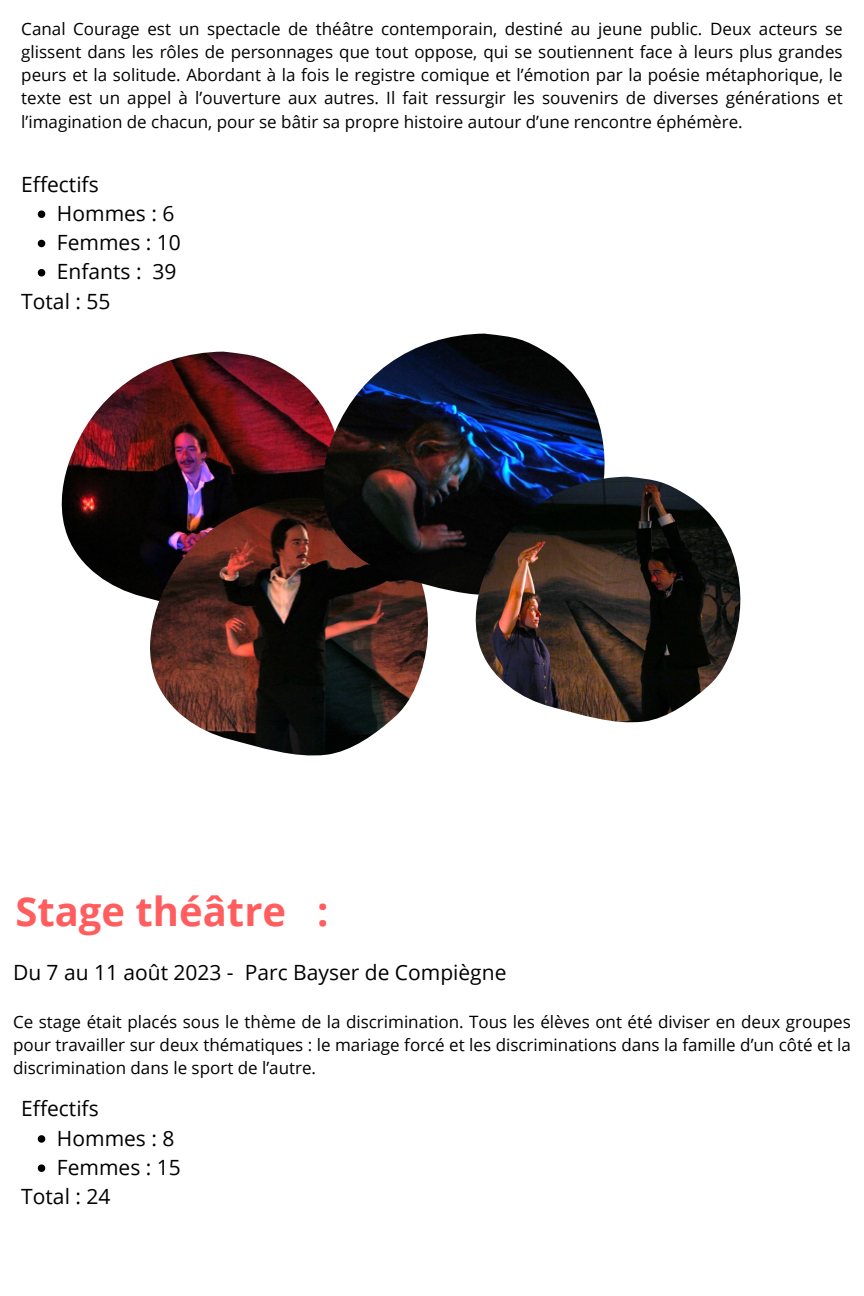
<style>
.page{position:relative;width:864px;height:1296px;background:#fff}
.page>*{position:absolute;margin:0;border:0;box-sizing:border-box;transform-origin:0 0}
.t1{font:700 40px "Open Sans";color:#ff5d5e}
.t2{font:21px "Open Sans";color:#000}
.t3{font:17px/23.2px "Open Sans";color:#000;text-align:justify}
</style>
<div class="page">
<img style="left:62px;top:352px;width:261px;height:246px">
<img style="left:147px;top:497px;width:281px;height:259px">
<img style="left:323px;top:334px;width:282px;height:261px">
<img style="left:473px;top:477px;width:268px;height:245px">
<svg style="left:38px;top:210px;width:7px;height:8px"></svg>
<svg style="left:38px;top:240px;width:7px;height:7px"></svg>
<svg style="left:38px;top:269px;width:7px;height:7px"></svg>
<svg style="left:38px;top:1135px;width:7px;height:8px"></svg>
<svg style="left:38px;top:1164px;width:7px;height:8px"></svg>
<p class="t3" style="left:21px;top:16px;width:823px">Canal Courage est un spectacle de théâtre contemporain, destiné au jeune public. Deux acteurs se glissent dans les rôles de personnages que tout oppose, qui se soutiennent face à leurs plus grandes peurs et la solitude. Abordant à la fois le registre comique et l’émotion par la poésie métaphorique, le texte est un appel à l’ouverture aux autres. Il fait ressurgir les souvenirs de diverses générations et l’imagination de chacun, pour se bâtir sa propre histoire autour d’une rencontre éphémère.</p>
<p class="t2" style="left:21px;top:169px;width:79px">Effectifs</p>
<p class="t2" style="left:57px;top:199px;width:119px">Hommes : 6</p>
<p class="t2" style="left:57px;top:228px;width:125px">Femmes : 10</p>
<p class="t2" style="left:57px;top:257px;width:121px">Enfants : 39</p>
<p class="t2" style="left:21px;top:286px;width:91px">Total : 55</p>
<p class="t1" style="left:15px;top:884px;width:315px">Stage théâtre :</p>
<p class="t2" style="left:13px;top:958px;width:495px">Du 7 au 11 août 2023 - Parc Bayser de Compiègne</p>
<p class="t3" style="left:13px;top:1010px;width:839px">Ce stage était placés sous le thème de la discrimination. Tous les élèves ont été diviser en deux groupes pour travailler sur deux thématiques : le mariage forcé et les discriminations dans la famille d’un côté et la discrimination dans le sport de l’autre.</p>
<p class="t2" style="left:21px;top:1094px;width:79px">Effectifs</p>
<p class="t2" style="left:57px;top:1123px;width:119px">Hommes : 8</p>
<p class="t2" style="left:57px;top:1153px;width:125px">Femmes : 15</p>
<p class="t2" style="left:21px;top:1182px;width:91px">Total : 24</p>
</div>
